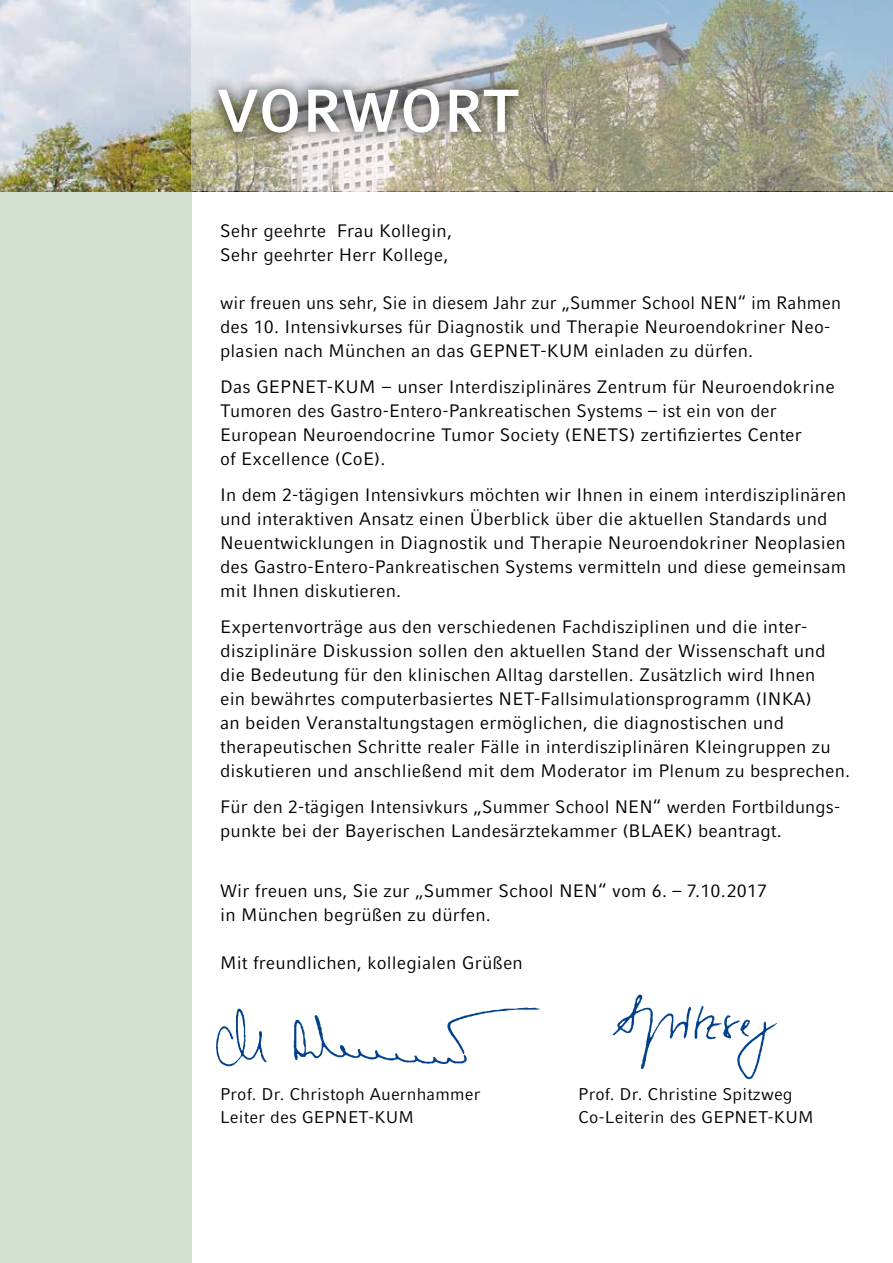
<style>
.page{position:relative;width:893px;height:1263px;background:#fff}
.page>*{position:absolute;margin:0;border:0;box-sizing:border-box;transform-origin:0 0}
.t1{font:700 60px "LMU Compatil Fact";letter-spacing:.01em;color:#fff;scale:.96 1}
.t2{font:18px/24px "LMU Compatil Fact";letter-spacing:.01em;color:#000}
.t3{font:16.95px/23.2px "LMU Compatil Fact";letter-spacing:.01em;color:#000}
</style>
<div class="page">
<div style="left:0;top:180px;width:191px;height:1083px;background:#d3e0d2"></div>
<img style="left:0;top:0;width:191px;height:191px">
<svg style="left:191px;top:0;width:702px;height:191px;background:#b3b7ae"></svg>
<svg style="left:203px;top:74px;width:327px;height:70px;background:#9b9993"></svg>
<img style="left:216px;top:1007px;width:324px;height:60px">
<img style="left:612px;top:994px;width:165px;height:86px">
<h1 class="t1" style="left:217px;top:76px;width:316px">VORWORT</h1>
<p class="t2" style="left:220px;top:219px;width:234px">Sehr geehrte Frau Kollegin,<br>Sehr geehrter Herr Kollege,</p>
<p class="t2" style="left:220px;top:291px;width:622px">wir freuen uns sehr, Sie in diesem Jahr zur „Summer School NEN“ im Rahmen des 10. Intensivkurses für Diagnostik und Therapie Neuroendokriner Neo&shy;plasien nach München an das GEPNET-KUM einladen zu dürfen.</p>
<p class="t2" style="left:220px;top:375px;width:616px">Das GEPNET-KUM – unser Interdisziplinäres Zentrum für Neuroendokrine Tumoren des Gastro-Entero-Pankreatischen Systems – ist ein von der European Neuroendocrine Tumor Society (ENETS) zertifiziertes Center<br>of Excellence (CoE).</p>
<p class="t2" style="left:220px;top:483px;width:628px">In dem 2-tägigen Intensivkurs möchten wir Ihnen in einem interdisziplinären und interaktiven Ansatz einen Überblick über die aktuellen Standards und Neuentwicklungen in Diagnostik und Therapie Neuroendokriner Neoplasien des Gastro-Entero-Pankreatischen Systems vermitteln und diese gemeinsam mit Ihnen diskutieren.</p>
<p class="t2" style="left:220px;top:615px;width:632px">Expertenvorträge aus den verschiedenen Fachdisziplinen und die inter&shy;disziplinäre Diskussion sollen den aktuellen Stand der Wissenschaft und die Bedeutung für den klinischen Alltag darstellen. Zusätzlich wird Ihnen<br>ein bewährtes computerbasiertes NET-Fallsimulationsprogramm (INKA)<br>an beiden Veranstaltungstagen ermöglichen, die diagnostischen und therapeutischen Schritte realer Fälle in interdisziplinären Kleingruppen zu diskutieren und anschließend mit dem Moderator im Plenum zu besprechen.</p>
<p class="t2" style="left:220px;top:795px;width:622px">Für den 2-tägigen Intensivkurs „Summer School NEN“ werden Fortbildungs&shy;punkte bei der Bayerischen Landesärztekammer (BLAEK) beantragt.</p>
<p class="t2" style="left:220px;top:879px;width:549px">Wir freuen uns, Sie zur „Summer School NEN“ vom 6. – 7.10.2017 in München begrüßen zu dürfen.</p>
<p class="t2" style="left:220px;top:951px;width:304px">Mit freundlichen, kollegialen Grüßen</p>
<p class="t3" style="left:220px;top:1082px;width:262px">Prof. Dr. Christoph Auernhammer<br>Leiter des GEPNET-KUM</p>
<p class="t3" style="left:578px;top:1082px;width:237px">Prof. Dr. Christine Spitzweg<br>Co-Leiterin des GEPNET-KUM</p>
</div>
